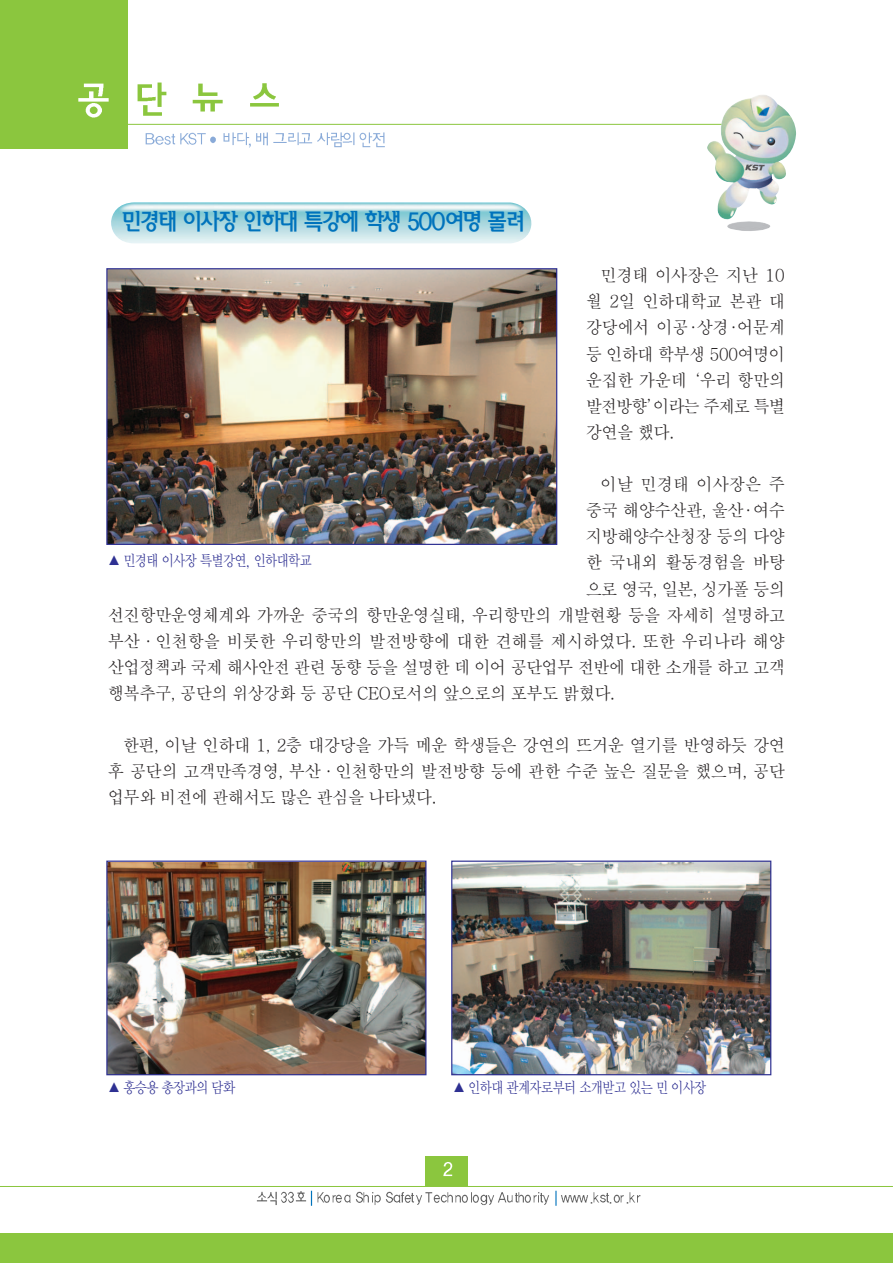
<style>
.page{position:relative;width:893px;height:1263px;background:#fff}
.page>*{position:absolute;margin:0;border:0;box-sizing:border-box;transform-origin:0 0}
.t1{font:22.5px "Soma M";letter-spacing:-.115em;color:#0073bc;scale:.9 1}
.t2{font:500 17.25px/26.1px "HY Sin Myeong Jo";letter-spacing:-.035em;color:#231f20;text-align:justify;scale:.95 1}
.t3{font:500 17.25px "HY Sin Myeong Jo";letter-spacing:-.01em;color:#231f20;scale:.95 1}
.t4{font:500 17.25px "HY Sin Myeong Jo";letter-spacing:-.015em;color:#231f20;scale:.95 1}
.t5{font:15px "Y Mj O12";letter-spacing:-.095em;color:#2e3092;scale:.85 1}
</style>
<div class="page">
<div style="left:0;top:0;width:128px;height:149px;background:#8bc63e"></div>
<img style="left:78px;top:83px;width:31px;height:35px">
<img style="left:137px;top:82px;width:30px;height:34px">
<img style="left:192px;top:83px;width:31px;height:29px">
<img style="left:250px;top:83px;width:29px;height:24px">
<img style="left:145px;top:133px;width:8px;height:12px">
<img style="left:153px;top:134px;width:9px;height:11px">
<img style="left:162px;top:136px;width:7px;height:9px">
<img style="left:169px;top:133px;width:17px;height:12px">
<img style="left:186px;top:132px;width:9px;height:13px">
<img style="left:195px;top:133px;width:11px;height:12px">
<svg style="left:210px;top:136px;width:6px;height:7px"></svg>
<img style="left:223px;top:132px;width:11px;height:13px">
<img style="left:234px;top:132px;width:12px;height:13px">
<img style="left:246px;top:132px;width:39px;height:16px">
<img style="left:285px;top:133px;width:11px;height:10px">
<img style="left:297px;top:132px;width:16px;height:13px">
<img style="left:317px;top:132px;width:11px;height:13px">
<img style="left:328px;top:132px;width:12px;height:16px">
<img style="left:340px;top:132px;width:30px;height:16px">
<img style="left:370px;top:132px;width:15px;height:16px">
<hr style="left:106px;top:124px;width:681px;height:1px;background:#8bc63e">
<img style="left:707px;top:95px;width:89px;height:136px">
<div style="left:0;top:1233px;width:892px;height:30px;background:#8bc63e"></div>
<img style="left:256px;top:1191px;width:10px;height:11px">
<img style="left:266px;top:1191px;width:20px;height:14px">
<img style="left:286px;top:1191px;width:8px;height:12px">
<img style="left:295px;top:1191px;width:9px;height:11px">
<img style="left:304px;top:1191px;width:9px;height:15px">
<img style="left:317px;top:1192px;width:5px;height:11px">
<img style="left:322px;top:1192px;width:8px;height:11px">
<img style="left:332px;top:1195px;width:2px;height:8px">
<img style="left:334px;top:1194px;width:17px;height:9px">
<img style="left:355px;top:1191px;width:7px;height:12px">
<img style="left:362px;top:1192px;width:7px;height:11px">
<img style="left:372px;top:1192px;width:9px;height:13px">
<img style="left:385px;top:1191px;width:7px;height:12px">
<img style="left:392px;top:1193px;width:18px;height:10px">
<img style="left:399px;top:1192px;width:6px;height:11px">
<img style="left:410px;top:1193px;width:4px;height:10px">
<img style="left:416px;top:1192px;width:16px;height:13px">
<img style="left:432px;top:1192px;width:14px;height:11px">
<img style="left:446px;top:1192px;width:14px;height:11px">
<img style="left:460px;top:1194px;width:18px;height:9px">
<img style="left:468px;top:1192px;width:6px;height:11px">
<img style="left:478px;top:1194px;width:8px;height:11px">
<img style="left:486px;top:1192px;width:30px;height:13px">
<img style="left:516px;top:1192px;width:20px;height:11px">
<img style="left:536px;top:1191px;width:21px;height:15px">
<img style="left:561px;top:1195px;width:7px;height:8px">
<img style="left:568px;top:1195px;width:10px;height:8px">
<img style="left:578px;top:1192px;width:20px;height:11px">
<img style="left:588px;top:1192px;width:6px;height:12px">
<img style="left:598px;top:1194px;width:20px;height:10px">
<img style="left:604px;top:1193px;width:6px;height:11px">
<img style="left:618px;top:1192px;width:16px;height:11px">
<img style="left:624px;top:1192px;width:6px;height:12px">
<img style="left:634px;top:1195px;width:7px;height:8px">
<hr style="left:0;top:1186px;width:892px;height:1px;background:#8bc63e">
<div style="left:425px;top:1156px;width:43px;height:30px;background:#8bc63e"></div>
<img style="left:443px;top:1162px;width:10px;height:15px">
<img style="left:111px;top:202px;width:421px;height:41px">
<img style="left:108px;top:270px;width:447px;height:273px">
<div style="left:106px;top:268px;width:451px;height:277px;border:1px solid #2e3092"></div>
<img style="left:108px;top:862px;width:316px;height:211px">
<div style="left:106px;top:860px;width:320px;height:215px;border:1px solid #2e3092"></div>
<img style="left:453px;top:862px;width:316px;height:211px">
<div style="left:451px;top:860px;width:320px;height:215px;border:1px solid #2e3092"></div>
<h1 class="t1" style="left:121px;top:211px;width:450px">민경태 이사장 인하대 특강에 학생 500여명 몰려</h1>
<p class="t2" style="left:586px;top:264px;width:211px;text-indent:15px">민경태 이사장은 지난 10 월 2일 인하대학교 본관 대 강당에서 이공∙상경∙어문계 등 인하대 학부생 500여명이 운집한 가운데‘우리 항만의 발전방향’이라는 주제로 특별 강연을 했다.</p>
<p class="t4" style="left:601px;top:477px;width:196px">이날 민경태 이사장은 주</p>
<p class="t2" style="left:586px;top:499px;width:211px">중국 해양수산관, 울산∙여수</p>
<p class="t2" style="left:586px;top:525px;width:211px">지방해양수산청장 등의 다양</p>
<p class="t2" style="left:586px;top:551px;width:211px">한 국내외 활동경험을 바탕</p>
<p class="t2" style="left:586px;top:577px;width:211px">으로 영국, 일본, 싱가폴 등의</p>
<p class="t2" style="left:108px;top:603px;width:714px">선진항만운영체계와 가까운 중국의 항만운영실태, 우리항만의 개발현황 등을 자세히 설명하고</p>
<p class="t3" style="left:108px;top:634px;width:714px">부산∙인천항을 비롯한 우리항만의 발전방향에 대한 견해를 제시하였다. 또한 우리나라 해양</p>
<p class="t2" style="left:108px;top:656px;width:714px">산업정책과 국제 해사안전 관련 동향 등을 설명한 데 이어 공단업무 전반에 대한 소개를 하고 고객</p>
<p class="t2" style="left:108px;top:682px;width:535px">행복추구, 공단의 위상강화 등 공단 CEO로서의 앞으로의 포부도 밝혔다.</p>
<p class="t2" style="left:108px;top:734px;width:714px;text-indent:15px">한편, 이날 인하대 1, 2층 대강당을 가득 메운 학생들은 강연의 뜨거운 열기를 반영하듯 강연 후 공단의 고객만족경영, 부산∙인천항만의 발전방향 등에 관한 수준 높은 질문을 했으며, 공단 업무와 비전에 관해서도 많은 관심을 나타냈다.</p>
<p class="t5" style="left:108px;top:553px;width:242px">▲ 민경태 이사장 특별강연, 인하대학교</p>
<p class="t5" style="left:108px;top:1080px;width:152px">▲ 홍승용 총장과의 담화</p>
<p class="t5" style="left:453px;top:1080px;width:300px">▲ 인하대 관계자로부터 소개받고 있는 민 이사장</p>
</div>
